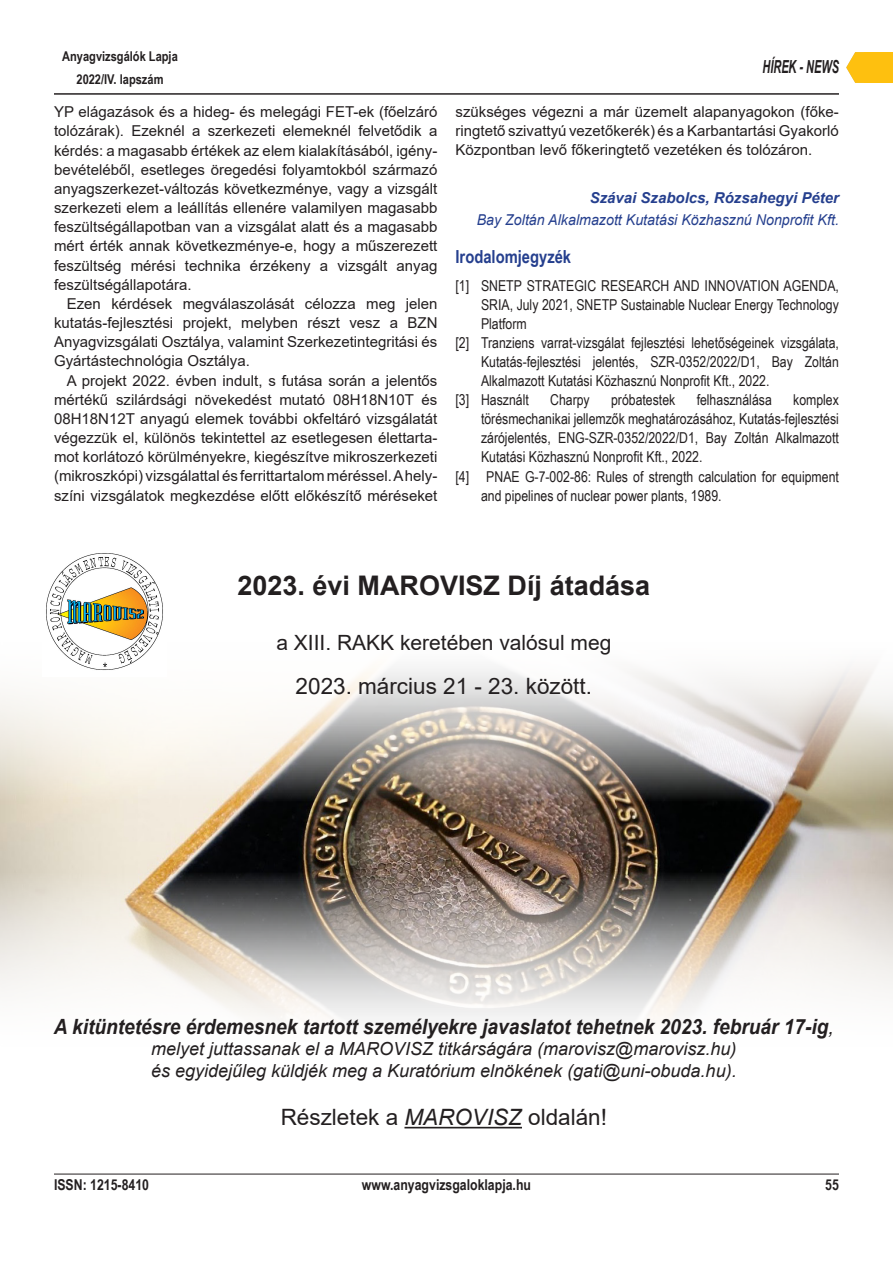
<style>
.page{position:relative;width:893px;height:1263px;background:#fff}
.page>*{position:absolute;margin:0;border:0;box-sizing:border-box;transform-origin:0 0}
.t1{font:700 27px "Arial";color:#231f20}
.t2{font:22.5px "Arial";color:#231f20}
.t3{font:italic 700 21px "Arial";color:#231f20;scale:.91 1}
.t4{font:21px "Arial";color:#231f20}
.t5{font:italic 18px/21.6px "Arial";color:#231f20}
.AVI_UJ_Címsor1_számo{font:700 18px "Arial Narrow";color:#253f8e}
.t6{font:italic 700 18px "Arial Narrow";color:#231f20;scale:.74 1}
.AVI_UJ_normal_magyar{font:15px/19.2px "Arial";color:#231f20;text-align:justify}
.t7{font:15px/19px "Arial Narrow";color:#231f20;text-align:justify}
.AVI_Szerző_Jegyzet_P{font:italic 15px "Arial";color:#253f8e;scale:.95 1}
.t8{font:700 15px "Arial Narrow";color:#231f20}
.AVI_Szerző_Jegyzet_P-2{font:italic 700 15px "Arial";color:#253f8e}
.t9{font:700 13.5px/22.5px "Arial Narrow";color:#231f20;text-align:center}
.s1{font-weight:400}
.s2{font-style:italic}
</style>
<div class="page">
<svg style="left:846px;top:52px;width:18px;height:31px"></svg>
<div style="left:864px;top:52px;width:29px;height:31px;background:#fec00f"></div>
<hr style="left:54px;top:1174px;width:785px;height:1px;background:#231f20">
<hr style="left:54px;top:94px;width:785px;height:1px;background:#231f20">
<img style="left:0;top:668px;width:893px;height:352px">
<img style="left:43px;top:553px;width:123px;height:123px">
<hr style="left:404px;top:1127px;width:118px;height:1px;background:#231f20">
<p class="t9" style="left:62px;top:45px;width:117px">Anyagvizsgálók Lapja<br>2022/IV. lapszám</p>
<p class="AVI_UJ_normal_magyar" style="left:54px;top:102px;width:385px">YP elágazások és a hideg- és melegági FET-ek (főelzáró tolózárak). Ezeknél a szerkezeti elemeknél felvetődik a kérdés: a magasabb értékek az elem kialakításából, igény&shy;bevételéből, esetleges öregedési folyamtokból származó anyagszerkezet-változás következménye, vagy a vizsgált szerkezeti elem a leállítás ellenére valamilyen magasabb feszültségállapotban van a vizsgálat alatt és a magasabb mért érték annak következménye-e, hogy a műszerezett feszültség mérési technika érzékeny a vizsgált anyag feszültségállapotára.</p>
<p class="AVI_UJ_normal_magyar" style="left:54px;top:294px;width:385px;text-indent:13px">Ezen kérdések megválaszolását célozza meg jelen kutatás-fejlesztési projekt, melyben részt vesz a BZN Anyagvizsgálati Osztálya, valamint Szerkezetintegritási és Gyártástechnológia Osztálya.</p>
<p class="AVI_UJ_normal_magyar" style="left:54px;top:371px;width:385px;text-indent:13px">A projekt 2022. évben indult, s futása során a jelentős mértékű szilárdsági növekedést mutató 08H18N10T és 08H18N12T anyagú elemek további okfeltáró vizsgálatát végezzük el, különös tekintettel az esetlegesen élettarta&shy;mot korlátozó körülményekre, kiegészítve mikroszerkezeti (mikroszkópi) vizsgálattal és ferrittartalom méréssel. A hely&shy;színi vizsgálatok megkezdése előtt előkészítő méréseket</p>
<p class="t6" style="left:762px;top:53px;width:105px">HÍREK - NEWS</p>
<p class="AVI_UJ_normal_magyar" style="left:455px;top:102px;width:385px">szükséges végezni a már üzemelt alapanyagokon (főke&shy;ringtető szivattyú vezetőkerék) és a Karbantartási Gyakorló Központban levő főkeringtető vezetéken és tolózáron.</p>
<p class="AVI_Szerző_Jegyzet_P-2" style="left:590px;top:187px;width:251px">Szávai Szabolcs, Rózsahegyi Péter</p>
<p class="AVI_Szerző_Jegyzet_P" style="left:477px;top:210px;width:383px">Bay Zoltán Alkalmazott Kutatási Közhasznú Nonprofit Kft.</p>
<p class="AVI_UJ_Címsor1_számo" style="left:455px;top:243px;width:117px">Irodalomjegyzék</p>
<p class="t7" style="left:481px;top:275px;width:359px;text-indent:-26px">[1] SNETP STRATEGIC RESEARCH AND INNOVATION AGENDA, SRIA, July 2021, SNETP Sustainable Nuclear Energy Technology Platform</p>
<p class="t7" style="left:481px;top:333px;width:359px;text-indent:-26px">[2] Tranziens varrat-vizsgálat fejlesztési lehetőségeinek vizsgálata, Kutatás-fejlesztési jelentés, SZR-0352/2022/D1, Bay Zoltán Alkalmazott Kutatási Közhasznú Nonprofit Kft., 2022.</p>
<p class="t7" style="left:455px;top:390px;width:75px">[3] Használt</p>
<p class="t7" style="left:550px;top:390px;width:41px">Charpy</p>
<p class="t7" style="left:611px;top:390px;width:66px">próbatestek</p>
<p class="t7" style="left:697px;top:390px;width:77px">felhasználása</p>
<p class="t7" style="left:481px;top:390px;width:359px;text-indent:312px">komplex törésmechanikai jellemzők meghatározásához, Kutatás-fejlesztési zárójelentés, ENG-SZR-0352/2022/D1, Bay Zoltán Alkalmazott Kutatási Közhasznú Nonprofit Kft., 2022.</p>
<p class="t7" style="left:481px;top:466px;width:359px;text-indent:-26px">[4] PNAE G-7-002-86: Rules of strength calculation for equipment and pipelines of nuclear power plants, 1989.</p>
<p class="t1" style="left:237px;top:566px;width:414px">2023. évi MAROVISZ Díj átadása</p>
<p class="t4" style="left:276px;top:628px;width:336px">a XIII. RAKK keretében valósul meg</p>
<p class="t2" style="left:296px;top:670px;width:298px">2023. március 21 - 23. között.</p>
<p class="t3" style="left:54px;top:1012px;width:859px">A kitüntetésre érdemesnek tartott személyekre javaslatot tehetnek 2023. február 17-ig<span class="s1">,</span></p>
<p class="t5" style="left:151px;top:1038px;width:587px">melyet juttassanak el a MAROVISZ titkárságára (marovisz@marovisz.hu) és egyidejűleg küldjék meg a Kuratórium elnökének (gati@uni-obuda.hu).</p>
<p class="t2" style="left:281px;top:1102px;width:328px">Részletek a <span class="s2">MAROVISZ</span> oldalán!</p>
<p class="t8" style="left:54px;top:1174px;width:97px">ISSN: 1215-8410</p>
<p class="t8" style="left:362px;top:1174px;width:171px">www.anyagvizsgaloklapja.hu</p>
<p class="t8" style="left:825px;top:1174px;width:15px">55</p>
</div>
